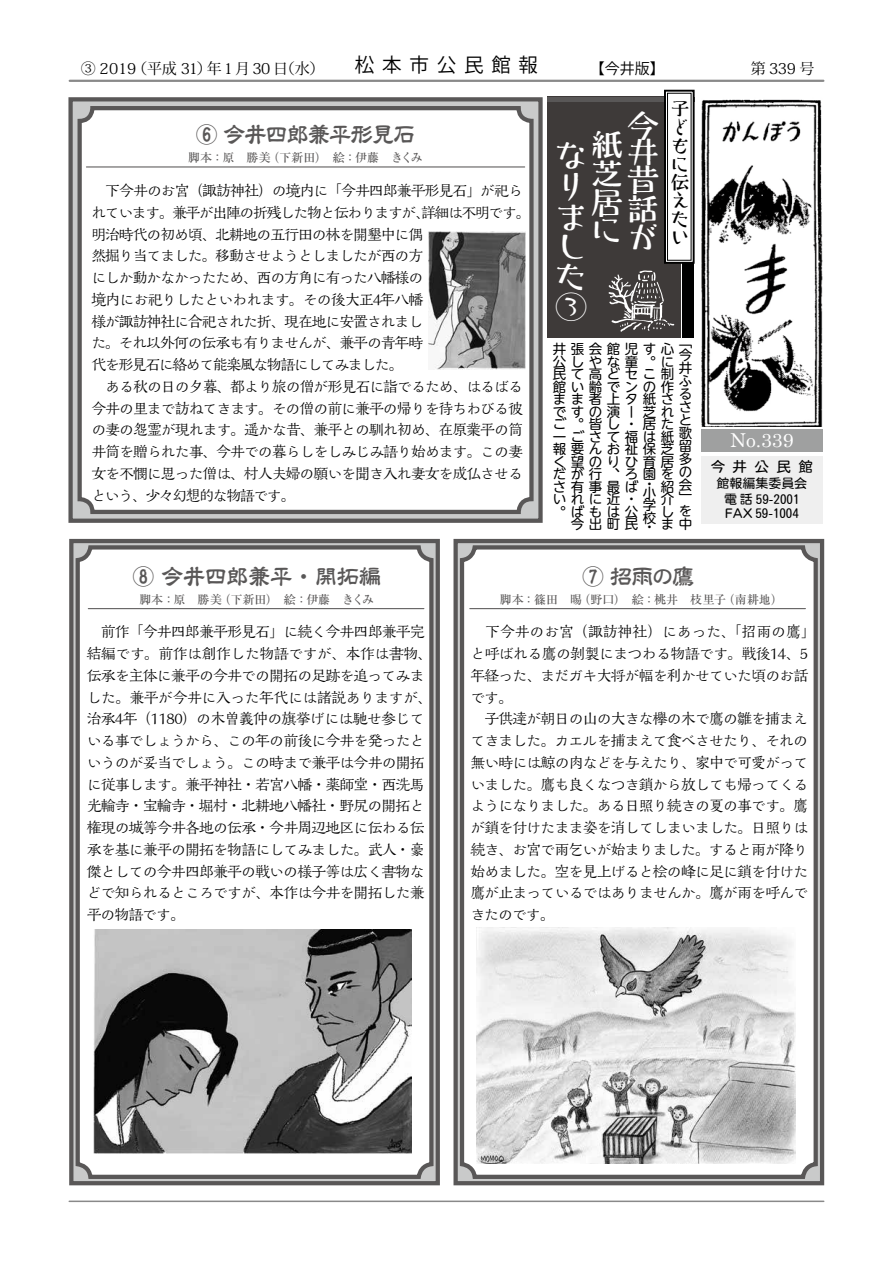
<style>
.page{position:relative;width:893px;height:1263px;background:#fff}
.page>*{position:absolute;margin:0;border:0;box-sizing:border-box;transform-origin:0 0}
.t1{font:700 29.55px/30.3px "P Hasemin Std N";color:#fff;scale:1.06 1}
.t2{font:500 22.5px "Reisho 101 Std";letter-spacing:-.05em;color:#595757}
.t3{font:500 22.5px "Reisho 101 Std";letter-spacing:-.025em;color:#595757}
.t4{font:19.5px "Koz Go Pro";letter-spacing:.4em;color:#000}
.t5{font:19.05px "Century Schoolbook";color:#fff}
.t6{font:700 18px/18.3px "P Hasemin Std N";color:#000;text-align:justify}
.t7{font:15px/21.8px "Kaimin Tu Std";letter-spacing:-.065em;color:#000}
.t8{font:15px "Koz Min Pro";letter-spacing:-.025em;color:#000}
.t9{font:15px "Koz Go Pro";color:#000}
.t10{font:14.4px "Motoya Maru W3 90 msp RKSJ H";letter-spacing:.5em;color:#000}
.t11{font:13.5px/12.5px "UD Shin M Go Pro";color:#000;text-align:justify}
.t12{font:12.75px/15.9px "Motoya Maru W3 90 msp RKSJ H";color:#000;text-align:center}
.t13{font:500 12px "Ryumin Pr 6";letter-spacing:-.005em;color:#595757}
</style>
<div class="page">
<div style="left:68px;top:97px;width:475px;height:426px;background:#c9caca;border:4px solid #595757"></div>
<div style="left:80px;top:108px;width:451px;height:404px;background:#fff;border-radius:13px"></div>
<div style="left:78px;top:106px;width:456px;height:408px;border:4px solid #595757;border-radius:13px"></div>
<svg style="left:69px;top:539px;width:371px;height:646px;background:#7e7d7d"></svg>
<div style="left:78px;top:547px;width:353px;height:630px;background:#fff;border-radius:13px"></div>
<div style="left:76px;top:545px;width:357px;height:634px;border:4px solid #595757;border-radius:13px"></div>
<div style="left:453px;top:539px;width:371px;height:646px;background:linear-gradient(to right,#c9caca,#c9caca);border:4px solid #595757"></div>
<div style="left:462px;top:547px;width:354px;height:630px;background:#fff;border-radius:13px"></div>
<div style="left:460px;top:545px;width:358px;height:634px;border:4px solid #595757;border-radius:13px"></div>
<hr style="left:470px;top:608px;width:335px;height:1px;background:#595757">
<hr style="left:86px;top:166px;width:439px;height:1px;background:#595757">
<hr style="left:88px;top:608px;width:336px;height:1px;background:#595757">
<img style="left:477px;top:927px;width:318px;height:237px">
<img style="left:93px;top:929px;width:318px;height:224px">
<img style="left:428px;top:231px;width:97px;height:139px">
<svg style="left:547px;top:89px;width:148px;height:249px;background:#5a5756"></svg>
<hr style="left:70px;top:80px;width:753px;height:2px;background:#898989">
<hr style="left:69px;top:1200px;width:755px;height:2px;background:#898989">
<img style="left:702px;top:99px;width:121px;height:327px">
<div style="left:701px;top:456px;width:121px;height:67px;background:#efefef"></div>
<div style="left:701px;top:429px;width:121px;height:22px;background:#9fa0a0"></div>
<p class="t8" style="left:81px;top:58px;width:245px">③ 2019（平成 31）年 1月 30 日（水）</p>
<h3 class="t4" style="left:355px;top:53px;width:185px">松本市公民館報</h3>
<p class="t9" style="left:590px;top:59px;width:76px">【今井版】</p>
<p class="t8" style="left:751px;top:58px;width:65px">第 339 号</p>
<h2 class="t2" style="left:195px;top:117px;width:222px">⑥ 今井四郎兼平形見石</h2>
<p class="t13" style="left:188px;top:148px;width:236px">脚本：原　勝美（下新田）　絵：伊藤　きくみ</p>
<p class="t7" style="left:91px;top:179px;width:441px">　下今井のお宮（諏訪神社）の境内に「今井四郎兼平形見石」が祀られています。兼平が出陣の折残した物と伝わりますが、詳細は不明です。明治時代の初め頃、北耕地の五行田の林を開墾中に偶<br>然掘り当てました。移動させようとしましたが西の方<br>にしか動かなかったため、西の方角に有った八幡様の<br>境内にお祀りしたといわれます。その後大正4年八幡<br>様が諏訪神社に合祀された折、現在地に安置されまし<br>た。それ以外何の伝承も有りませんが、兼平の青年時<br>代を形見石に絡めて能楽風な物語にしてみました。<br>　ある秋の日の夕暮、都より旅の僧が形見石に詣でるため、はるばる今井の里まで訪ねてきます。その僧の前に兼平の帰りを待ちわびる彼の妻の怨霊が現れます。遥かな昔、兼平との馴れ初め、在原業平の筒井筒を贈られた事、今井での暮らしをしみじみ語り始めます。この妻女を不憫に思った僧は、村人夫婦の願いを聞き入れ妻女を成仏させるという、少々幻想的な物語です。</p>
<h2 class="t3" style="left:132px;top:559px;width:250px">⑧ 今井四郎兼平・開拓編</h2>
<h1 class="t1" style="left:627px;top:113px;width:31px;line-height:26px">今井</h1>
<h1 class="t1" style="left:627px;top:166px;width:31px;line-height:29px;text-align:justify">昔話が</h1>
<h1 class="t1" style="left:555px;top:141px;width:31px">なりました<br>③</h1>
<h1 class="t1" style="left:591px;top:131px;width:30px;line-height:28.5px;text-align:justify">紙芝居に</h1>
<p class="t6" style="left:671px;top:100px;width:19px;line-height:18.9px">子ども</p>
<p class="t6" style="left:671px;top:155px;width:19px">に伝えたい</p>
<p class="t11" style="left:553px;top:342px;width:123px;text-align:left">井張会館児す心公しやな童。に民て高どセこ制館い齢でンの作まま者上タ<br>ですの演ー<br>ご。皆し・<br>一ごさて福は紙報要んお祉保芝く<br>だが行、ろ園をさ有事最ば<br>いれに近・<br>。ばもは公</p>
<p class="t11" style="left:679px;top:335px;width:15px;line-height:12.9px">「今井ふるさと歌留多の会</p>
<p class="t11" style="left:643px;top:392px;width:32px">紙さ芝れ居た</p>
<p class="t11" style="left:625px;top:454px;width:51px">ひ育居</p>
<p class="t11" style="left:571px;top:454px;width:49px">望のり</p>
<p class="t11" style="left:661px;top:479px;width:33px;text-align:left">紹<br>介」しをま中</p>
<p class="t11" style="left:643px;top:476px;width:10px">・</p>
<p class="t11" style="left:643px;top:486px;width:15px">小学校</p>
<p class="t11" style="left:643px;top:520px;width:10px">・</p>
<p class="t11" style="left:571px;top:517px;width:69px">今出町民</p>
<h2 class="t2" style="left:582px;top:559px;width:114px">⑦ 招雨の鷹</h2>
<p class="t5" style="left:730px;top:424px;width:65px">No.339</p>
<p class="t10" style="left:711px;top:459px;width:104px">今井公民館</p>
<p class="t12" style="left:716px;top:475px;width:92px">館報編集委員会電話 59-2001</p>
<p class="t12" style="left:725px;top:505px;width:76px">FAX 59-1004</p>
<p class="t13" style="left:139px;top:590px;width:236px">脚本：原　勝美（下新田）　絵：伊藤　きくみ</p>
<p class="t7" style="left:87px;top:620px;width:347px">　前作「今井四郎兼平形見石」に続く今井四郎兼平完結編です。前作は創作した物語ですが、本作は書物、伝承を主体に兼平の今井での開拓の足跡を追ってみました。兼平が今井に入った年代には諸説ありますが、治承4年（1180）の木曽義仲の旗挙げには馳せ参じている事でしょうから、この年の前後に今井を発ったというのが妥当でしょう。この時まで兼平は今井の開拓に従事します。兼平神社・若宮八幡・薬師堂・西洗馬光輪寺・宝輪寺・堀村・北耕地八幡社・野尻の開拓と権現の城等今井各地の伝承・今井周辺地区に伝わる伝承を基に兼平の開拓を物語にしてみました。武人・豪傑としての今井四郎兼平の戦いの様子等は広く書物などで知られるところですが、本作は今井を開拓した兼平の物語です。</p>
<p class="t13" style="left:500px;top:590px;width:284px">脚本：篠田　晹（野口）　絵：桃井　枝里子（南耕地）</p>
<p class="t7" style="left:470px;top:620px;width:347px">　下今井のお宮（諏訪神社）にあった、「招雨の鷹」と呼ばれる鷹の剝製にまつわる物語です。戦後14、5年経った、まだガキ大将が幅を利かせていた頃のお話です。<br>　子供達が朝日の山の大きな欅の木で鷹の雛を捕まえてきました。カエルを捕まえて食べさせたり、それの無い時には鯨の肉などを与えたり、家中で可愛がっていました。鷹も良くなつき鎖から放しても帰ってくるようになりました。ある日照り続きの夏の事です。鷹が鎖を付けたまま姿を消してしまいました。日照りは続き、お宮で雨乞いが始まりました。すると雨が降り始めました。空を見上げると桧の峰に足に鎖を付けた鷹が止まっているではありませんか。鷹が雨を呼んできたのです。</p>
</div>
